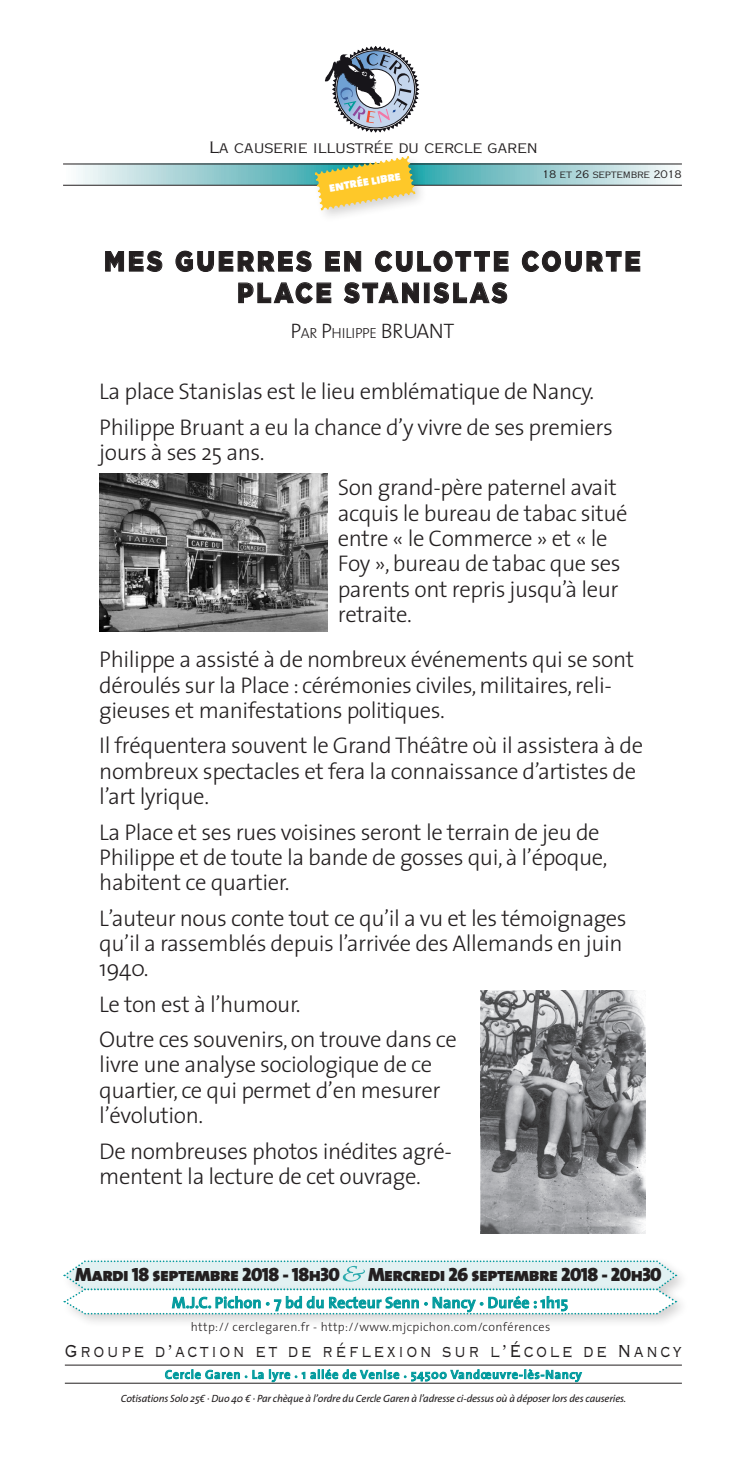
<style>
.page{position:relative;width:745px;height:1474px;background:#fff}
.page>*{position:absolute;margin:0;border:0;box-sizing:border-box;transform-origin:0 0}
.t1{font:900 28px/31.5px "Gotham";letter-spacing:.12em;color:#231f20;text-align:center;scale:.86 1}
.t2{font:300 22.75px/25.4px "The Sans";letter-spacing:-.02em;color:#231f20}
.t3{font:22.75px "Copperplate Gothic Std 32 BC";letter-spacing:.13em;color:#231f20;scale:.79 1}
.t4{font:19.25px "The Sans Black Caps";letter-spacing:-.03em;color:#231f20}
.t5{font:600 15.75px "The Sans";letter-spacing:.01em;color:#009a9d}
.t6{font:15.75px "Copperplate Gothic Std 29 AB";letter-spacing:-.01em;color:#231f20;scale:1.14 1}
.t7{font:300 14.7px "The Sans";letter-spacing:-.01em;color:#231f20}
.t8{font:13.83px "The Sans Black Caps";color:#fff}
.t9{font:600 12.25px "The Sans";letter-spacing:.06em;color:#009a9d}
.t10{font:300 12.25px "The Sans";letter-spacing:.03em;color:#231f20}
.t11{font:italic 10.5px "The Sans";letter-spacing:-.02em;color:#231f20}
.t12{font:10.5px "Copperplate Gothic Std 29 AB";letter-spacing:-.02em;color:#231f20;scale:1.14 1}
.s1{font-size:21px}
.s2{font-family:"Karbon";font-weight:400}
</style>
<div class="page">
<svg style="left:63px;top:164px;width:618px;height:21px;background:#9dcccf"></svg>
<hr style="left:63px;top:185px;width:618px;height:1px;background:#231f20">
<hr style="left:63px;top:163px;width:618px;height:1px;background:#231f20">
<div style="left:311px;top:152px;width:118px;height:72px;background:#231f20;opacity:.2"></div>
<svg style="left:314px;top:156px;width:101px;height:55px"></svg>
<div style="left:60px;top:1284px;width:630px;height:44px;background:#231f20;opacity:.2"></div>
<svg style="left:165px;top:1369px;width:417px;height:13px"></svg>
<hr style="left:65px;top:1382px;width:616px;height:1px;background:#231f20">
<hr style="left:65px;top:1364px;width:616px;height:1px;background:#231f20">
<svg style="left:324px;top:46px;width:94px;height:86px"></svg>
<svg style="left:63px;top:1260px;width:615px;height:56px"></svg>
<svg style="left:105px;top:250px;width:58px;height:22px"></svg>
<svg style="left:175px;top:250px;width:137px;height:22px"></svg>
<svg style="left:325px;top:251px;width:36px;height:21px"></svg>
<svg style="left:375px;top:250px;width:133px;height:22px"></svg>
<svg style="left:521px;top:250px;width:119px;height:22px"></svg>
<svg style="left:238px;top:282px;width:93px;height:22px"></svg>
<svg style="left:343px;top:282px;width:76px;height:22px"></svg>
<div style="left:423px;top:282px;width:6px;height:21px;border:1px solid #231f20"></div>
<svg style="left:433px;top:282px;width:74px;height:22px"></svg>
<img style="left:99px;top:474px;width:228px;height:157px">
<img style="left:480px;top:990px;width:165px;height:243px">
<p class="t6" style="left:209px;top:138px;width:289px">La causerie illustrée du cercle garen</p>
<p class="t8" style="left:327px;top:176px;width:74px;rotate:-10deg">entrée libre</p>
<p class="t12" style="left:541px;top:168px;width:124px">18 et 26 septembre 2018</p>
<p class="t1" style="left:104px;top:245px;width:625px">MES GUERRES EN CULOTTE COURTE<br>PLACE STANISLAS</p>
<p class="t7" style="left:290px;top:321px;width:165px"><span class="s1">P</span>AR <span class="s1">P</span>HILIPPE <span class="s1">BRUANT</span></p>
<p class="t2" style="left:99px;top:378px;width:496px">La place Stanislas est le lieu emblématique de Nancy.</p>
<p class="t2" style="left:99px;top:413px;width:515px">Philippe Bruant a eu la chance d’y vivre de ses premiers jours à ses 25 ans.</p>
<p class="t2" style="left:337px;top:474px;width:291px">Son grand-père paternel avait acquis le bureau de tabac situé entre « le Commerce » et « le<br>Foy », bureau de tabac que ses parents ont repris jusqu’à leur retraite.</p>
<p class="t2" style="left:99px;top:646px;width:536px">Philippe a assisté à de nombreux événements qui se sont déroulés sur la Place : cérémonies civiles, militaires, reli&shy;gieuses et manifestations politiques.</p>
<p class="t2" style="left:99px;top:732px;width:545px">Il fréquentera souvent le Grand Théâtre où il assistera à de nombreux spectacles et fera la connaissance d’artistes de l’art lyrique.</p>
<p class="t2" style="left:99px;top:818px;width:509px">La Place et ses rues voisines seront le terrain de jeu de<br>Philippe et de toute la bande de gosses qui, à l’époque, habitent ce quartier.</p>
<p class="t2" style="left:99px;top:904px;width:528px">L’auteur nous conte tout ce qu’il a vu et les témoignages qu’il a rassemblés depuis l’arrivée des Allemands en juin<br>1940.</p>
<p class="t2" style="left:99px;top:990px;width:203px">Le ton est à l’humour.</p>
<p class="t2" style="left:99px;top:1025px;width:359px">Outre ces souvenirs, on trouve dans ce livre une analyse sociologique de ce quartier, ce qui permet d’en mesurer l’évolution.</p>
<p class="t2" style="left:99px;top:1137px;width:354px">De nombreuses photos inédites agré&shy;mentent la lecture de cet ouvrage.</p>
<p class="t4" style="left:75px;top:1258px;width:266px">Mardi 18 septembre 2018 - 18h30</p>
<p class="t4" style="left:368px;top:1258px;width:295px">Mercredi 26 septembre 2018 - 20h30</p>
<p class="t5" style="left:171px;top:1289px;width:397px">M.J.C. Pichon <span class="s2">•</span> 7 bd du Recteur Senn <span class="s2">•</span> Nancy <span class="s2">•</span> Durée : 1h15</p>
<p class="t10" style="left:191px;top:1316px;width:361px">http:// cerclegaren.fr - http://www.mjcpichon.com/conférences</p>
<p class="t3" style="left:65px;top:1339px;width:782px">Groupe d’action et de réflexion sur l’École de Nancy</p>
<p class="t9" style="left:165px;top:1364px;width:418px">Cercle Garen · La lyre · 1 allée de Venise · 54500 Vandœuvre-lès-Nancy</p>
<p class="t11" style="left:121px;top:1389px;width:506px">Cotisations Solo 25€ · Duo 40 € · Par chèque à l’ordre du Cercle Garen à l’adresse ci-dessus où à déposer lors des causeries.</p>
</div>
